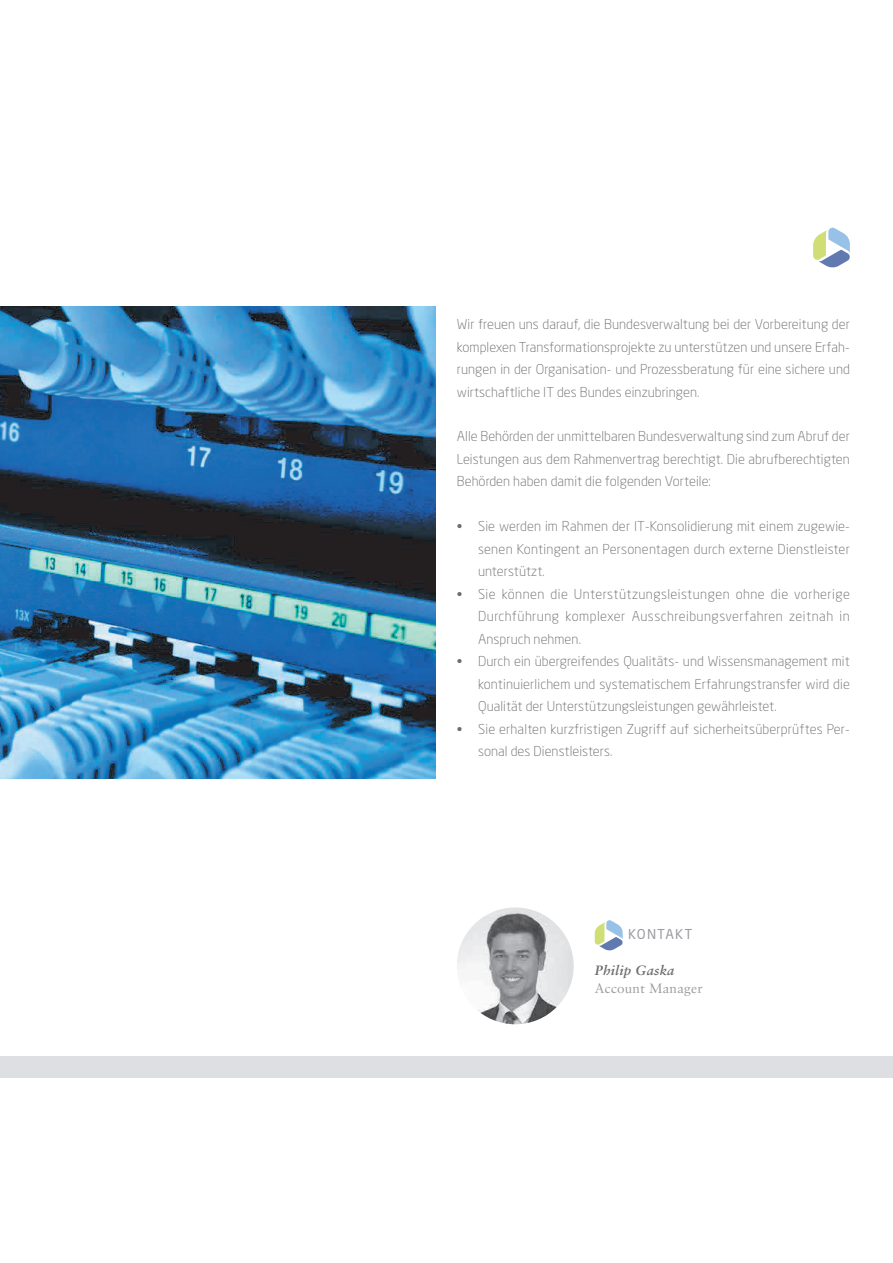
<style>
.page{position:relative;width:893px;height:1263px;background:#fff}
.page>*{position:absolute;margin:0;border:0;box-sizing:border-box;transform-origin:0 0}
.t1{font:300 13.5px/22.5px "Neo Sans Pro";letter-spacing:.005em;color:#6d6b6e;text-align:justify}
.t2{font:13.5px "Sabon LT Std";letter-spacing:.015em;color:#9b9da2}
.t3{font:italic 700 13.5px "Sabon LT Std";letter-spacing:.015em;color:#6d6b6e}
.t4{font:13.5px "Neo Sans Pro";letter-spacing:.075em;color:#9b9da2}
</style>
<div class="page">
<div style="left:0;top:1056px;width:892px;height:21px;background:#dddfe2"></div>
<svg style="left:813px;top:227px;width:37px;height:41px"></svg>
<img style="left:457px;top:907px;width:117px;height:117px;border-radius:50%">
<svg style="left:595px;top:920px;width:28px;height:31px"></svg>
<img style="left:0;top:307px;width:435px;height:472px">
<p class="t1" style="left:457px;top:314px;width:395px">Wir freuen uns darauf, die Bundesverwaltung bei der Vorbereitung der komplexen Transformationsprojekte zu unterstützen und unsere Erfah&shy;rungen in der Organisation- und Prozessberatung für eine sichere und wirtschaftliche IT des Bundes einzubringen.</p>
<p class="t1" style="left:457px;top:426px;width:395px">Alle Behörden der unmittelbaren Bundesverwaltung sind zum Abruf der Leistungen aus dem Rahmenvertrag berechtigt. Die abrufberechtigten Behörden haben damit die folgenden Vorteile:</p>
<p class="t1" style="left:478px;top:516px;width:373px;text-indent:-21px">• Sie werden im Rahmen der IT-Konsolidierung mit einem zugewie&shy;senen Kontingent an Personentagen durch externe Dienstleister unterstützt.</p>
<p class="t1" style="left:478px;top:584px;width:373px;text-indent:-21px">• Sie können die Unterstützungsleistungen ohne die vorherige Durchführung komplexer Ausschreibungsverfahren zeitnah in Anspruch nehmen.</p>
<p class="t1" style="left:478px;top:651px;width:373px;text-indent:-21px">• Durch ein übergreifendes Qualitäts- und Wissensmanagement mit kontinuierlichem und systematischem Erfahrungstransfer wird die Qualität der Unterstützungsleistungen gewährleistet.</p>
<p class="t1" style="left:478px;top:719px;width:373px;text-indent:-21px">• Sie erhalten kurzfristigen Zugriff auf sicherheitsüberprüftes Per&shy;sonal des Dienstleisters.</p>
<p class="t4" style="left:628px;top:929px;width:66px">KONTAKT</p>
<p class="t3" style="left:595px;top:962px;width:81px">Philip Gaska</p>
<p class="t2" style="left:595px;top:980px;width:109px">Account Manager</p>
</div>
